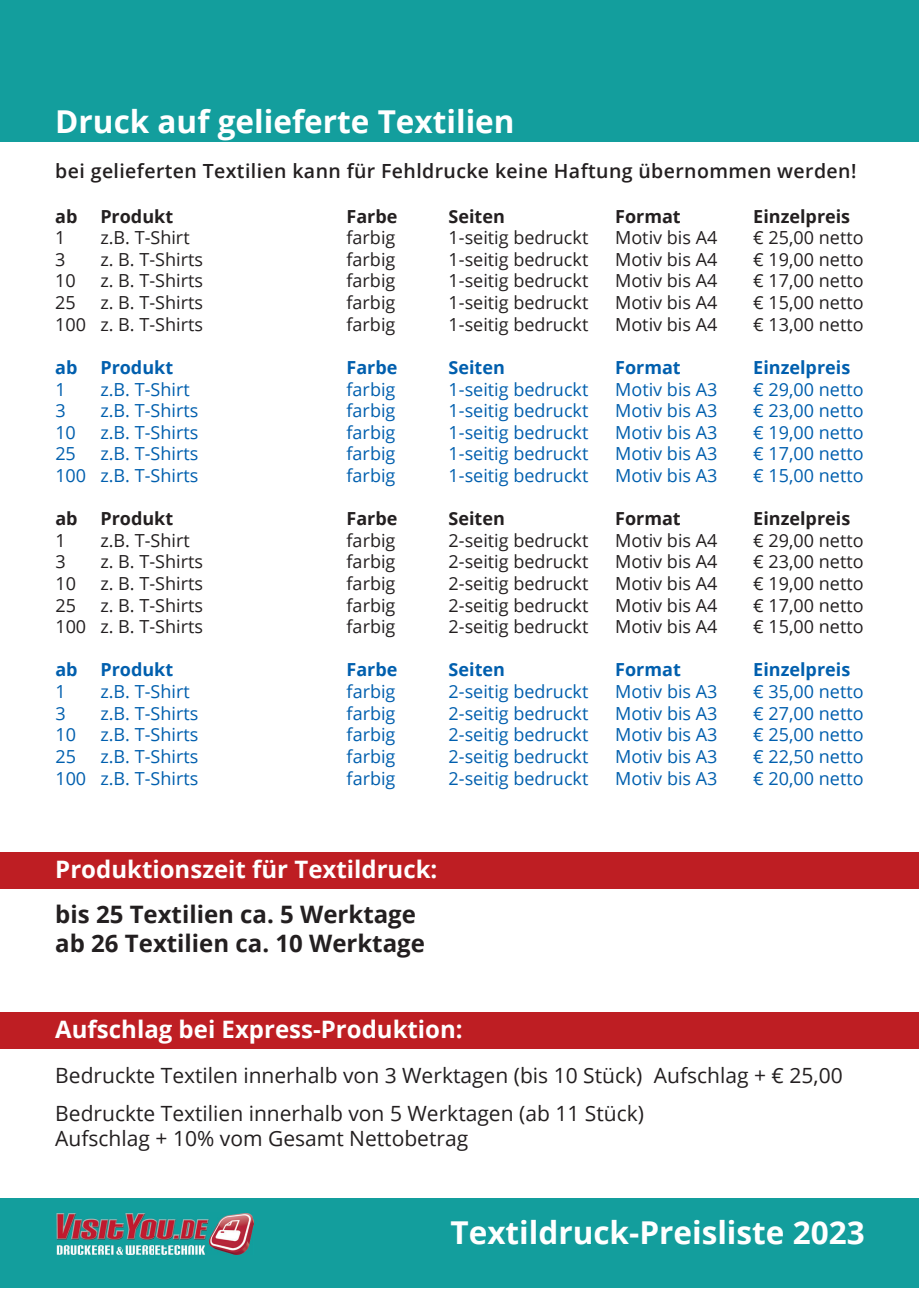
<style>
.page{position:relative;width:919px;height:1289px;background:#fff}
.page>*{position:absolute;margin:0;border:0;box-sizing:border-box;transform-origin:0 0}
.t1{font:700 31.5px "Open Sans";color:#fff}
.t2{font:700 24px "Open Sans";color:#fff}
.t3{font:700 24px/28.8px "Open Sans";color:#231f20}
.t4{font:21px/37.5px "Open Sans";color:#231f20}
.t5{font:600 19.5px "Open Sans";letter-spacing:.02em;color:#231f20}
.t6{font:18px "Open Sans";color:#231f20}
.t7{font:18px "Open Sans";color:#015fae}
.t8{font:700 18px "Open Sans";color:#231f20}
.t9{font:700 18px "Open Sans";color:#015fae}
</style>
<div class="page">
<div style="left:0;top:0;width:918px;height:142px;background:#139e9d"></div>
<div style="left:0;top:851px;width:918px;height:37px;background:#be1e23"></div>
<div style="left:0;top:1012px;width:918px;height:36px;background:#be1e23"></div>
<div style="left:0;top:1198px;width:918px;height:90px;background:#139e9d"></div>
<img style="left:56px;top:1213px;width:197px;height:41px">
<h1 class="t1" style="left:55px;top:99px;width:461px">Druck auf gelieferte Textilien</h1>
<p class="t5" style="left:55px;top:157px;width:802px">bei gelieferten Textilien kann für Fehldrucke keine Haftung übernommen werden!</p>
<p class="t8" style="left:55px;top:203px;width:24px">ab</p>
<p class="t8" style="left:100px;top:203px;width:74px">Produkt</p>
<p class="t8" style="left:346px;top:203px;width:52px">Farbe</p>
<p class="t8" style="left:448px;top:203px;width:58px">Seiten</p>
<p class="t8" style="left:615px;top:203px;width:67px">Format</p>
<p class="t8" style="left:753px;top:203px;width:98px">Einzelpreis</p>
<p class="t6" style="left:55px;top:225px;width:12px">1</p>
<p class="t6" style="left:100px;top:225px;width:91px">z.B. T-Shirt</p>
<p class="t6" style="left:346px;top:225px;width:50px">farbig</p>
<p class="t6" style="left:448px;top:225px;width:141px">1-seitig bedruckt</p>
<p class="t6" style="left:615px;top:225px;width:104px">Motiv bis A4</p>
<p class="t6" style="left:753px;top:225px;width:112px">€ 25,00 netto</p>
<p class="t6" style="left:55px;top:247px;width:12px">3</p>
<p class="t6" style="left:100px;top:247px;width:104px">z. B. T-Shirts</p>
<p class="t6" style="left:346px;top:247px;width:50px">farbig</p>
<p class="t6" style="left:448px;top:247px;width:141px">1-seitig bedruckt</p>
<p class="t6" style="left:615px;top:247px;width:104px">Motiv bis A4</p>
<p class="t6" style="left:753px;top:247px;width:112px">€ 19,00 netto</p>
<p class="t6" style="left:55px;top:268px;width:22px">10</p>
<p class="t6" style="left:100px;top:268px;width:104px">z. B. T-Shirts</p>
<p class="t6" style="left:346px;top:268px;width:50px">farbig</p>
<p class="t6" style="left:448px;top:268px;width:141px">1-seitig bedruckt</p>
<p class="t6" style="left:615px;top:268px;width:104px">Motiv bis A4</p>
<p class="t6" style="left:753px;top:268px;width:112px">€ 17,00 netto</p>
<p class="t6" style="left:55px;top:290px;width:22px">25</p>
<p class="t6" style="left:100px;top:290px;width:104px">z. B. T-Shirts</p>
<p class="t6" style="left:346px;top:290px;width:50px">farbig</p>
<p class="t6" style="left:448px;top:290px;width:141px">1-seitig bedruckt</p>
<p class="t6" style="left:615px;top:290px;width:104px">Motiv bis A4</p>
<p class="t6" style="left:753px;top:290px;width:112px">€ 15,00 netto</p>
<p class="t6" style="left:55px;top:312px;width:149px">100 z. B. T-Shirts</p>
<p class="t6" style="left:346px;top:312px;width:50px">farbig</p>
<p class="t6" style="left:448px;top:312px;width:141px">1-seitig bedruckt</p>
<p class="t6" style="left:615px;top:312px;width:104px">Motiv bis A4</p>
<p class="t6" style="left:753px;top:312px;width:112px">€ 13,00 netto</p>
<p class="t9" style="left:55px;top:355px;width:24px">ab</p>
<p class="t9" style="left:100px;top:355px;width:74px">Produkt</p>
<p class="t9" style="left:346px;top:355px;width:52px">Farbe</p>
<p class="t9" style="left:448px;top:355px;width:58px">Seiten</p>
<p class="t9" style="left:615px;top:355px;width:67px">Format</p>
<p class="t9" style="left:753px;top:355px;width:98px">Einzelpreis</p>
<p class="t7" style="left:55px;top:376px;width:12px">1</p>
<p class="t7" style="left:100px;top:376px;width:91px">z.B. T-Shirt</p>
<p class="t7" style="left:346px;top:376px;width:50px">farbig</p>
<p class="t7" style="left:448px;top:376px;width:141px">1-seitig bedruckt</p>
<p class="t7" style="left:615px;top:376px;width:104px">Motiv bis A3</p>
<p class="t7" style="left:753px;top:376px;width:112px">€ 29,00 netto</p>
<p class="t7" style="left:55px;top:398px;width:12px">3</p>
<p class="t7" style="left:100px;top:398px;width:99px">z.B. T-Shirts</p>
<p class="t7" style="left:346px;top:398px;width:50px">farbig</p>
<p class="t7" style="left:448px;top:398px;width:141px">1-seitig bedruckt</p>
<p class="t7" style="left:615px;top:398px;width:104px">Motiv bis A3</p>
<p class="t7" style="left:753px;top:398px;width:112px">€ 23,00 netto</p>
<p class="t7" style="left:55px;top:420px;width:22px">10</p>
<p class="t7" style="left:100px;top:420px;width:99px">z.B. T-Shirts</p>
<p class="t7" style="left:346px;top:420px;width:50px">farbig</p>
<p class="t7" style="left:448px;top:420px;width:141px">1-seitig bedruckt</p>
<p class="t7" style="left:615px;top:420px;width:104px">Motiv bis A3</p>
<p class="t7" style="left:753px;top:420px;width:112px">€ 19,00 netto</p>
<p class="t7" style="left:55px;top:441px;width:22px">25</p>
<p class="t7" style="left:100px;top:441px;width:99px">z.B. T-Shirts</p>
<p class="t7" style="left:346px;top:441px;width:50px">farbig</p>
<p class="t7" style="left:448px;top:441px;width:141px">1-seitig bedruckt</p>
<p class="t7" style="left:615px;top:441px;width:104px">Motiv bis A3</p>
<p class="t7" style="left:753px;top:441px;width:112px">€ 17,00 netto</p>
<p class="t7" style="left:55px;top:463px;width:144px">100 z.B. T-Shirts</p>
<p class="t7" style="left:346px;top:463px;width:50px">farbig</p>
<p class="t7" style="left:448px;top:463px;width:141px">1-seitig bedruckt</p>
<p class="t7" style="left:615px;top:463px;width:104px">Motiv bis A3</p>
<p class="t7" style="left:753px;top:463px;width:112px">€ 15,00 netto</p>
<p class="t8" style="left:55px;top:506px;width:24px">ab</p>
<p class="t8" style="left:100px;top:506px;width:74px">Produkt</p>
<p class="t8" style="left:346px;top:506px;width:52px">Farbe</p>
<p class="t8" style="left:448px;top:506px;width:58px">Seiten</p>
<p class="t8" style="left:615px;top:506px;width:67px">Format</p>
<p class="t8" style="left:753px;top:506px;width:98px">Einzelpreis</p>
<p class="t6" style="left:55px;top:528px;width:12px">1</p>
<p class="t6" style="left:100px;top:528px;width:91px">z.B. T-Shirt</p>
<p class="t6" style="left:346px;top:528px;width:50px">farbig</p>
<p class="t6" style="left:448px;top:528px;width:141px">2-seitig bedruckt</p>
<p class="t6" style="left:615px;top:528px;width:104px">Motiv bis A4</p>
<p class="t6" style="left:753px;top:528px;width:112px">€ 29,00 netto</p>
<p class="t6" style="left:55px;top:549px;width:12px">3</p>
<p class="t6" style="left:100px;top:549px;width:104px">z. B. T-Shirts</p>
<p class="t6" style="left:346px;top:549px;width:50px">farbig</p>
<p class="t6" style="left:448px;top:549px;width:141px">2-seitig bedruckt</p>
<p class="t6" style="left:615px;top:549px;width:104px">Motiv bis A4</p>
<p class="t6" style="left:753px;top:549px;width:112px">€ 23,00 netto</p>
<p class="t6" style="left:55px;top:571px;width:22px">10</p>
<p class="t6" style="left:100px;top:571px;width:104px">z. B. T-Shirts</p>
<p class="t6" style="left:346px;top:571px;width:50px">farbig</p>
<p class="t6" style="left:448px;top:571px;width:141px">2-seitig bedruckt</p>
<p class="t6" style="left:615px;top:571px;width:104px">Motiv bis A4</p>
<p class="t6" style="left:753px;top:571px;width:112px">€ 19,00 netto</p>
<p class="t6" style="left:55px;top:592px;width:22px">25</p>
<p class="t6" style="left:100px;top:592px;width:104px">z. B. T-Shirts</p>
<p class="t6" style="left:346px;top:592px;width:50px">farbig</p>
<p class="t6" style="left:448px;top:592px;width:141px">2-seitig bedruckt</p>
<p class="t6" style="left:615px;top:592px;width:104px">Motiv bis A4</p>
<p class="t6" style="left:753px;top:592px;width:112px">€ 17,00 netto</p>
<p class="t6" style="left:55px;top:614px;width:149px">100 z. B. T-Shirts</p>
<p class="t6" style="left:346px;top:614px;width:50px">farbig</p>
<p class="t6" style="left:448px;top:614px;width:141px">2-seitig bedruckt</p>
<p class="t6" style="left:615px;top:614px;width:104px">Motiv bis A4</p>
<p class="t6" style="left:753px;top:614px;width:112px">€ 15,00 netto</p>
<p class="t9" style="left:55px;top:657px;width:24px">ab</p>
<p class="t9" style="left:100px;top:657px;width:74px">Produkt</p>
<p class="t9" style="left:346px;top:657px;width:52px">Farbe</p>
<p class="t9" style="left:448px;top:657px;width:58px">Seiten</p>
<p class="t9" style="left:615px;top:657px;width:67px">Format</p>
<p class="t9" style="left:753px;top:657px;width:98px">Einzelpreis</p>
<p class="t7" style="left:55px;top:679px;width:12px">1</p>
<p class="t7" style="left:100px;top:679px;width:91px">z.B. T-Shirt</p>
<p class="t7" style="left:346px;top:679px;width:50px">farbig</p>
<p class="t7" style="left:448px;top:679px;width:141px">2-seitig bedruckt</p>
<p class="t7" style="left:615px;top:679px;width:104px">Motiv bis A3</p>
<p class="t7" style="left:753px;top:679px;width:112px">€ 35,00 netto</p>
<p class="t7" style="left:55px;top:700px;width:12px">3</p>
<p class="t7" style="left:100px;top:700px;width:99px">z.B. T-Shirts</p>
<p class="t7" style="left:346px;top:700px;width:50px">farbig</p>
<p class="t7" style="left:448px;top:700px;width:141px">2-seitig bedruckt</p>
<p class="t7" style="left:615px;top:700px;width:104px">Motiv bis A3</p>
<p class="t7" style="left:753px;top:700px;width:112px">€ 27,00 netto</p>
<p class="t7" style="left:55px;top:722px;width:22px">10</p>
<p class="t7" style="left:100px;top:722px;width:99px">z.B. T-Shirts</p>
<p class="t7" style="left:346px;top:722px;width:50px">farbig</p>
<p class="t7" style="left:448px;top:722px;width:141px">2-seitig bedruckt</p>
<p class="t7" style="left:615px;top:722px;width:104px">Motiv bis A3</p>
<p class="t7" style="left:753px;top:722px;width:112px">€ 25,00 netto</p>
<p class="t7" style="left:55px;top:744px;width:22px">25</p>
<p class="t7" style="left:100px;top:744px;width:99px">z.B. T-Shirts</p>
<p class="t7" style="left:346px;top:744px;width:50px">farbig</p>
<p class="t7" style="left:448px;top:744px;width:141px">2-seitig bedruckt</p>
<p class="t7" style="left:615px;top:744px;width:104px">Motiv bis A3</p>
<p class="t7" style="left:753px;top:744px;width:112px">€ 22,50 netto</p>
<p class="t7" style="left:55px;top:765px;width:144px">100 z.B. T-Shirts</p>
<p class="t7" style="left:346px;top:765px;width:50px">farbig</p>
<p class="t7" style="left:448px;top:765px;width:141px">2-seitig bedruckt</p>
<p class="t7" style="left:615px;top:765px;width:104px">Motiv bis A3</p>
<p class="t7" style="left:753px;top:765px;width:112px">€ 20,00 netto</p>
<h2 class="t2" style="left:55px;top:852px;width:383px">Produktionszeit für Textildruck:</h2>
<h2 class="t3" style="left:55px;top:899px;width:371px">bis 25 Textilien ca. 5 Werktage ab 26 Textilien ca. 10 Werktage</h2>
<h2 class="t2" style="left:55px;top:1012px;width:409px">Aufschlag bei Express-Produktion:</h2>
<p class="t4" style="left:55px;top:1056px;width:788px">Bedruckte Textilen innerhalb von 3 Werktagen (bis 10 Stück) Aufschlag + € 25,00<br>Bedruckte Textilien innerhalb von 5 Werktagen (ab 11 Stück)</p>
<p class="t4" style="left:55px;top:1119px;width:414px">Aufschlag + 10% vom Gesamt Nettobetrag</p>
<h1 class="t1" style="left:450px;top:1209px;width:416px">Textildruck-Preisliste 2023</h1>
</div>
